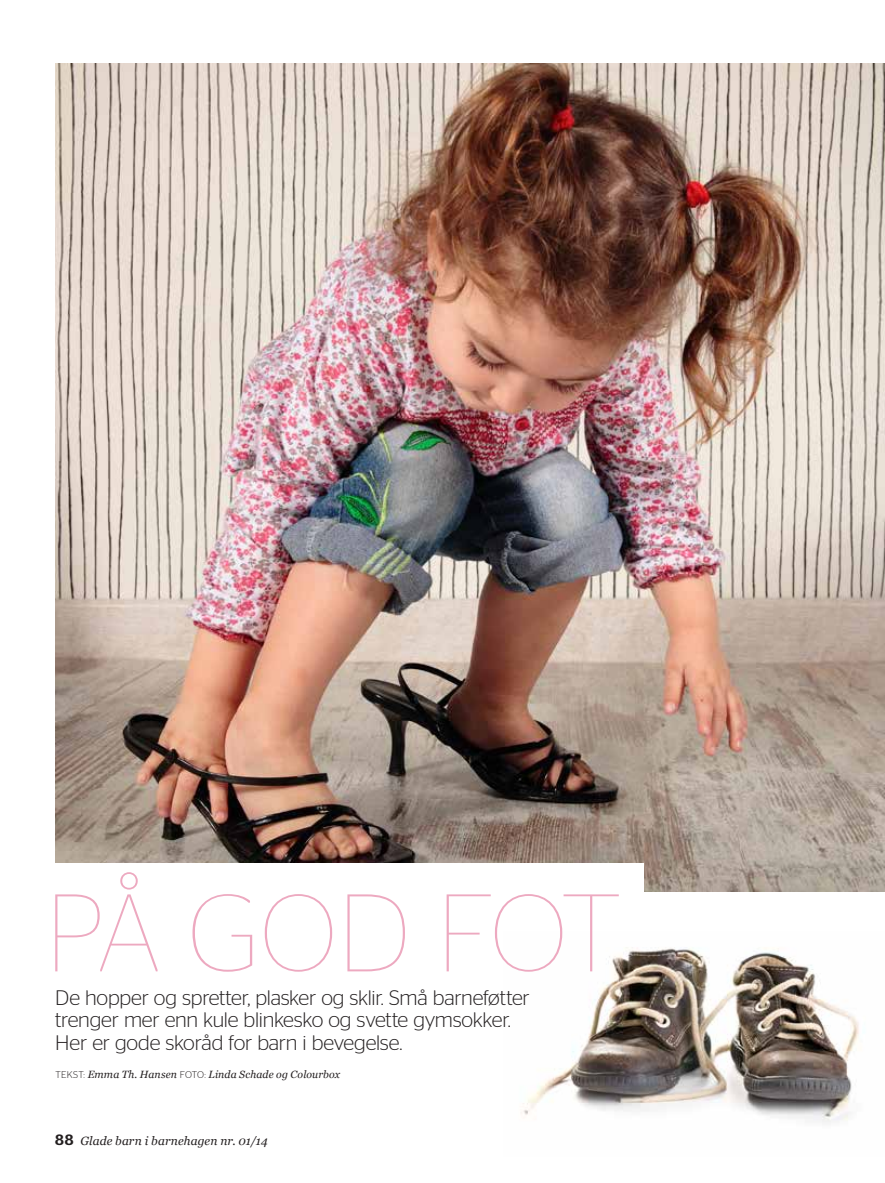
<style>
.page{position:relative;width:885px;height:1183px;background:#fff}
.page>*{position:absolute;margin:0;border:0;box-sizing:border-box;transform-origin:0 0}
.t1{font:100 109.8px "Stag Sans";letter-spacing:-.055em;color:#eda9c0}
.t2{font:300 21px/22.5px "Stag Sans";letter-spacing:-.01em;color:#231f20}
.t3{font:italic 12px "Georgia";letter-spacing:.01em;color:#231f20}
.t4{font:italic 10.5px "Georgia";letter-spacing:.01em;color:#231f20}
.s1{font-family:"Stag Sans";font-weight:300;font-style:normal;font-size:9.75px}
.s2{font-family:"Stag";font-weight:500;font-style:normal;font-size:15px}
</style>
<div class="page">
<img style="left:55px;top:64px;width:829px;height:827px">
<div style="left:15px;top:863px;width:628px;height:137px;background:#fff"></div>
<img style="left:521px;top:947px;width:338px;height:176px">
<h1 class="t1" style="left:45px;top:872px;width:578px">På god fot</h1>
<p class="t2" style="left:55px;top:985px;width:476px">De hopper og spretter, plasker og sklir. Små barneføtter trenger mer enn kule blinkesko og svette gymsokker.<br>Her er gode skoråd for barn i bevegelse.</p>
<p class="t4" style="left:55px;top:1067px;width:286px"><span class="s1">Tekst:</span> Emma Th. Hansen <span class="s1">foto:</span> Linda Schade og Colourbox</p>
<p class="t3" style="left:55px;top:1132px;width:214px"><span class="s2">88</span> Glade barn i barnehagen nr. 01/14</p>
</div>
